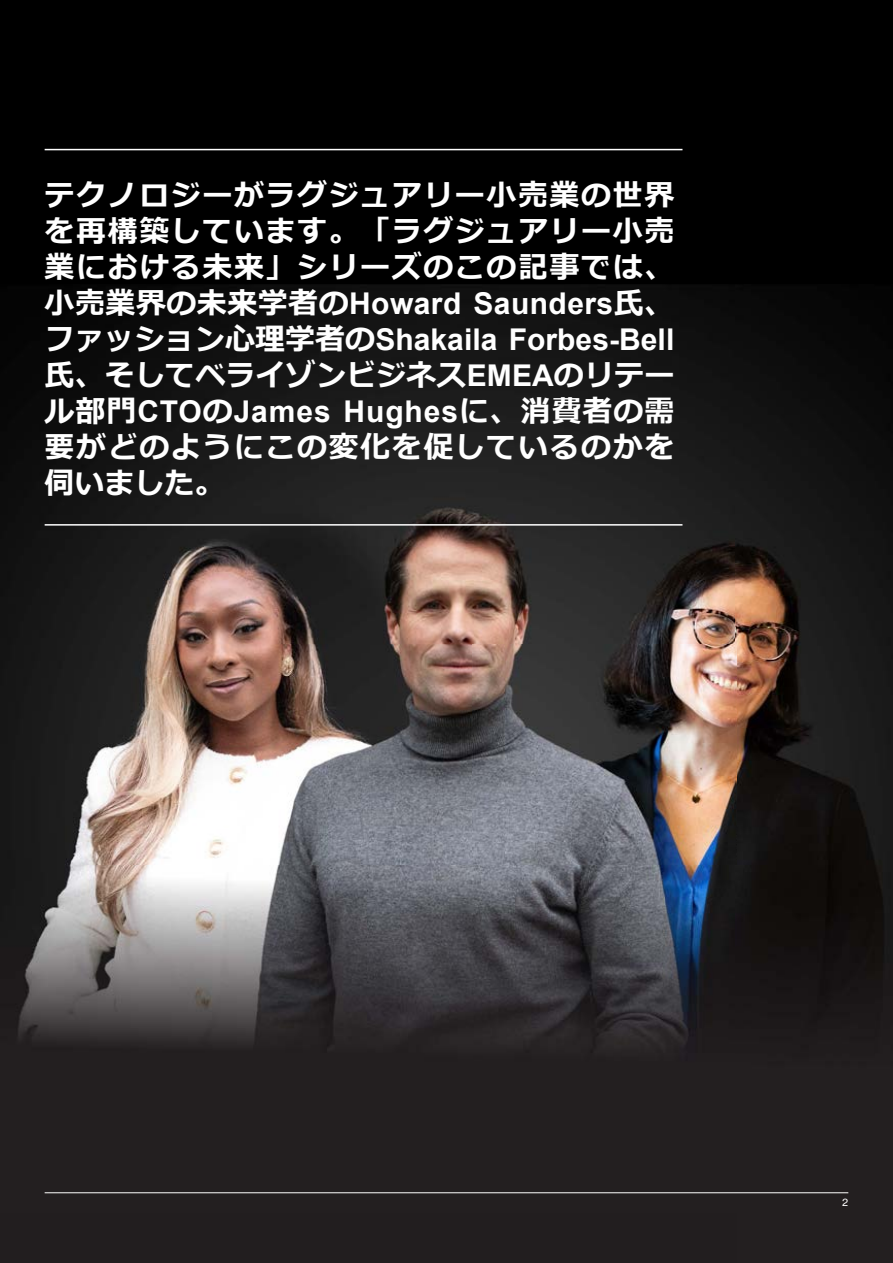
<style>
.page{position:relative;width:893px;height:1263px;background:#000}
.page>*{position:absolute;margin:0;border:0;box-sizing:border-box;transform-origin:0 0}
.t1{font:700 30px/36px "Meiryo";letter-spacing:.05em;color:#fff;text-align:justify}
.t2{font:700 30px/36px "Arial";letter-spacing:.015em;color:#fff}
.t3{font:700 30px "Meiryo";letter-spacing:.005em;color:#fff}
.t4{font:9.75px "Verizon NHGTX";color:#fff}
.s1{font-family:"Meiryo"}
.s2{font-family:"Arial"}
</style>
<div class="page">
<img style="left:0;top:284px;width:735px;height:360px">
<img style="left:735px;top:286px;width:158px;height:976px">
<img style="left:0;top:644px;width:472px;height:221px">
<img style="left:472px;top:644px;width:264px;height:221px">
<img style="left:52px;top:1262px;width:841px;height:1px">
<hr style="left:892px;top:865px;width:1px;height:398px;background:#221e1f">
<img style="left:0;top:865px;width:736px;height:398px">
<hr style="left:45px;top:1192px;width:803px;height:1px;background:#fff">
<hr style="left:45px;top:149px;width:637px;height:1px;background:#fff">
<hr style="left:45px;top:524px;width:637px;height:2px;background:#fff">
<p class="t1" style="left:45px;top:178px;width:631px">テクノロジーがラグジュアリー小売業の世界を再構築しています。「ラグジュアリー小売業における未来」シリーズのこの記事では、</p>
<p class="t2" style="left:45px;top:286px;width:631px"><span class="s1">小売業界の未来学者の</span>Howard Saunders<span class="s1">氏、ファッション心理学者の</span>Shakaila Forbes-Bell</p>
<p class="t3" style="left:45px;top:354px;width:631px">氏、そしてベライゾンビジネス<span class="s2">EMEA</span>のリテー</p>
<p class="t2" style="left:45px;top:394px;width:631px"><span class="s1">ル部門</span>CTO<span class="s1">の</span>James Hughes<span class="s1">に、消費者の需</span></p>
<p class="t1" style="left:45px;top:430px;width:631px">要がどのようにこの変化を促しているのかを伺いました。</p>
<p class="t4" style="left:842px;top:1197px;width:8px">2</p>
</div>
